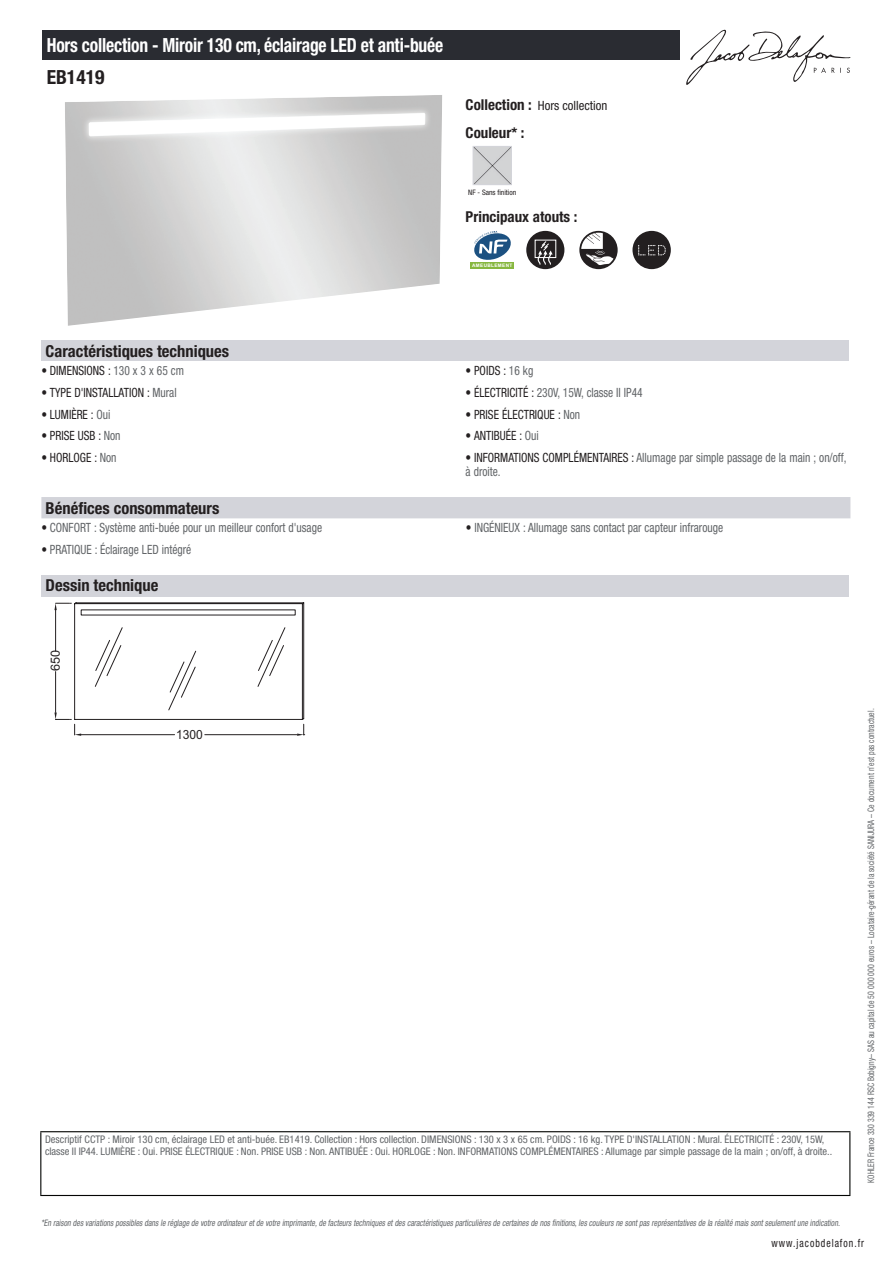
<style>
.page{position:relative;width:893px;height:1263px;background:#fff}
.page>*{position:absolute;margin:0;border:0;box-sizing:border-box;transform-origin:0 0}
.t1{font:700 condensed 19.5px "Helvetica Neue LT Std";letter-spacing:-.01em;color:#fff;scale:.9 1}
.t2{font:700 condensed 19.5px "Helvetica Neue LT Std";color:#231f20}
.t3{font:700 condensed 16.5px "Helvetica Neue LT Std";color:#231f20}
.t4{font:700 condensed 15px "Helvetica Neue LT Std";color:#231f20}
.t5{font:condensed 12.75px/13.5px "Helvetica Neue LT Std";color:#626568;scale:.9 1}
.t6{font:condensed 12.75px "Helvetica Neue LT Std";color:#231f20;scale:.9 1}
.t7{font:condensed 12.75px "Helvetica Neue LT Std";color:#231f20}
.t8{font:12.6px "Arial";color:#231f20;scale:.95 1}
.t9{font:12.6px "Arial";color:#231f20}
.t10{font:condensed 11.25px "Helvetica Neue LT Std";letter-spacing:.1em;color:#231f20;scale:.87 1}
.t11{font:condensed 10.5px/12px "Helvetica Neue LT Std";color:#626568}
.t12{font:italic condensed 9px "Helvetica Neue LT Std";color:#626568;scale:.87 1}
.t13{font:condensed 9px "Helvetica Neue LT Std";color:#626568;scale:.87 1}
.t14{font:condensed 7.5px "Helvetica Neue LT Std";color:#231f20}
.t15{font:700 4.65px "Arial";letter-spacing:.075em;color:#fff}
.s1{font-weight:700;font-size:15px}
.s2{color:#626568}
.s3{color:#231f20}
</style>
<div class="page">
<svg style="left:686px;top:30px;width:164px;height:55px"></svg>
<img style="left:475px;top:148px;width:35px;height:35px">
<div style="left:473px;top:146px;width:39px;height:39px;border:1px solid #d3d4da"></div>
<div style="left:470px;top:262px;width:44px;height:7px;background:#87b73f"></div>
<svg style="left:474px;top:231px;width:37px;height:29px"></svg>
<svg style="left:526px;top:231px;width:38px;height:38px"></svg>
<div style="left:535px;top:240px;width:21px;height:18px;border:1px solid #fff"></div>
<svg style="left:579px;top:231px;width:39px;height:38px"></svg>
<svg style="left:632px;top:231px;width:39px;height:38px"></svg>
<div style="left:41px;top:340px;width:808px;height:21px;background:#d3d4da"></div>
<div style="left:41px;top:497px;width:809px;height:21px;background:#d3d4da"></div>
<div style="left:41px;top:575px;width:808px;height:21px;background:#d3d4da"></div>
<svg style="left:54px;top:602px;width:251px;height:134px"></svg>
<div style="left:43px;top:30px;width:637px;height:30px;background:#2a2c32"></div>
<hr style="left:40px;top:1131px;width:810px;height:1px;background:#040503">
<hr style="left:40px;top:1132px;width:1px;height:63px;background:#040503">
<hr style="left:849px;top:1132px;width:1px;height:63px;background:#040503">
<hr style="left:40px;top:1195px;width:810px;height:1px;background:#040503">
<h1 class="t1" style="left:47px;top:33px;width:442px">Hors collection - Miroir 130 cm, éclairage LED et anti-buée</h1>
<h1 class="t2" style="left:47px;top:65px;width:59px">EB1419</h1>
<p class="t7" style="left:466px;top:98px;width:143px"><span class="s1">Collection :</span> Hors collection</p>
<h3 class="t4" style="left:466px;top:123px;width:60px">Couleur* :</h3>
<p class="t14" style="left:468px;top:188px;width:49px">NF - Sans finition</p>
<h3 class="t4" style="left:466px;top:208px;width:113px">Principaux atouts :</h3>
<p class="t15" style="left:472px;top:263px;width:42px">AMEUBLEMENT</p>
<h2 class="t3" style="left:46px;top:341px;width:185px">Caractéristiques techniques</h2>
<p class="t6" style="left:41px;top:363px;width:160px">• DIMENSIONS : <span class="s2">130 x 3 x 65 cm</span></p>
<p class="t6" style="left:466px;top:363px;width:77px">• POIDS : <span class="s2">16 kg</span></p>
<p class="t6" style="left:41px;top:385px;width:152px">• TYPE D'INSTALLATION : <span class="s2">Mural</span></p>
<p class="t5" style="left:466px;top:385px;width:198px"><span class="s3">• ÉLECTRICITÉ :</span> 230V, 15W, classe II IP44</p>
<p class="t6" style="left:41px;top:407px;width:78px">• LUMIÈRE : <span class="s2">Oui</span></p>
<p class="t6" style="left:466px;top:407px;width:129px">• PRISE ÉLECTRIQUE : <span class="s2">Non</span></p>
<p class="t6" style="left:41px;top:428px;width:90px">• PRISE USB : <span class="s2">Non</span></p>
<p class="t6" style="left:466px;top:428px;width:83px">• ANTIBUÉE : <span class="s2">Oui</span></p>
<p class="t6" style="left:41px;top:450px;width:85px">• HORLOGE : <span class="s2">Non</span></p>
<p class="t5" style="left:466px;top:451px;width:425px"><span class="s3">• INFORMATIONS COMPLÉMENTAIRES :</span> Allumage par simple passage de la main ; on/off, à droite.</p>
<h2 class="t3" style="left:46px;top:498px;width:175px">Bénéfices consommateurs</h2>
<p class="t5" style="left:41px;top:520px;width:313px"><span class="s3">•</span> CONFORT : Système anti-buée pour un meilleur confort d'usage</p>
<p class="t5" style="left:466px;top:520px;width:287px"><span class="s3">•</span> INGÉNIEUX : Allumage sans contact par capteur infrarouge</p>
<p class="t5" style="left:41px;top:542px;width:168px"><span class="s3">•</span> PRATIQUE : Éclairage LED intégré</p>
<h2 class="t3" style="left:46px;top:575px;width:114px">Dessin technique</h2>
<p class="t9" style="left:47px;top:671px;width:23px;rotate:-90deg">650</p>
<p class="t8" style="left:176px;top:726px;width:30px">1300</p>
<p class="t11" style="left:45px;top:1134px;width:789px">Descriptif CCTP : Miroir 130 cm, éclairage LED et anti-buée. EB1419. Collection : Hors collection. DIMENSIONS : 130 x 3 x 65 cm. POIDS : 16 kg. TYPE D'INSTALLATION : Mural. ÉLECTRICITÉ : 230V, 15W, classe II IP44. LUMIÈRE : Oui. PRISE ÉLECTRIQUE : Non. PRISE USB : Non. ANTIBUÉE : Oui. HORLOGE : Non. INFORMATIONS COMPLÉMENTAIRES : Allumage par simple passage de la main ; on/off, à droite..</p>
<p class="t13" style="left:866px;top:1183px;width:547px;rotate:-90deg">KOHLER France 330 339 144 RSC Bobigny– SAS au capital de 50 000 000 euros – Locataire-gérant de la société SANIJURA – Ce document n’est pas contractuel.</p>
<p class="t12" style="left:41px;top:1217px;width:922px">*En raison desvariationspossiblesdansle réglage de votre ordinateuretde votre imprimante,de facteurstechniquesetdescaractéristiquesparticulièresde certainesde nosfinitions,lescouleursne sontpasreprésentativesde la réalité maissontseulementune indication.</p>
<p class="t10" style="left:772px;top:1237px;width:108px">www.jacobdelafon.fr</p>
</div>
